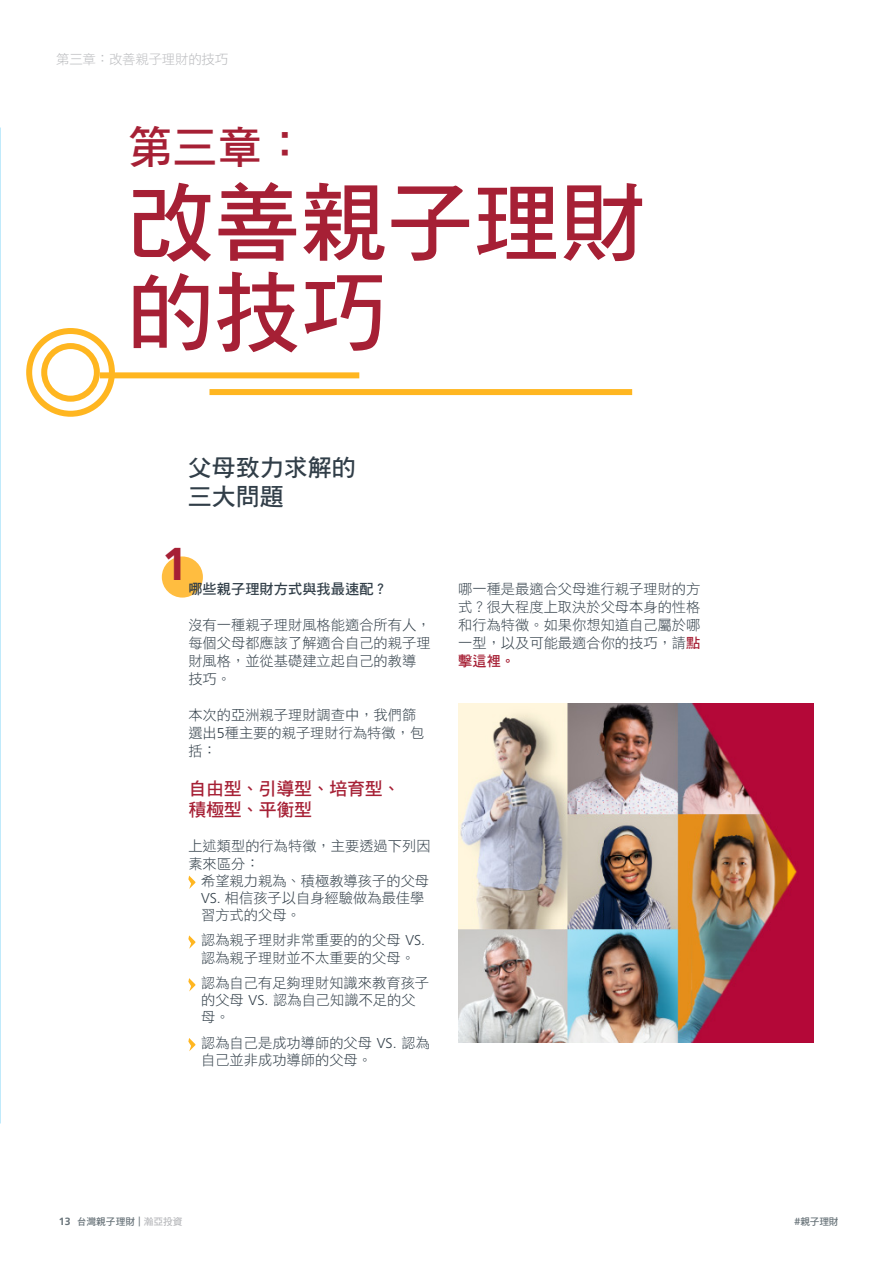
<style>
.page{position:relative;width:893px;height:1263px;background:#fff}
.page>*{position:absolute;margin:0;border:0;box-sizing:border-box;transform-origin:0 0}
.t1{font:86.55px/90px "DF Hei HK W7";color:#a62035}
.t2{font:700 46.05px "Frutiger LT Std";color:#a62035}
.t3{font:45px "DF Hei HK W7";color:#a62035}
.t4{font:24px/28.8px "DF Hei HK W7";color:#313e48}
.t5{font:18px/21.6px "DF Hei HK W7";letter-spacing:-.02em;color:#a62035}
.t6{font:14.25px/18px "DF Hei HK W3";color:#313e48}
.t7{font:14.25px "DF Hei HK W7";color:#313e48}
.t8{font:13.5px "DF Hei HK W3";letter-spacing:-.02em;color:#babbbe}
.t9{font:9.75px "DF Hei HK W7";color:#687379}
.s1{font-family:"Frutiger LT Std";font-weight:300}
.s2{font-family:"DF Hei HK W7";color:#a62035}
.s3{font-family:"Frutiger LT Std";font-weight:700;font-size:10.5px}
.s4{color:#babbbe}
</style>
<div class="page">
<img style="left:0;top:128px;width:1px;height:995px">
<div style="left:209px;top:389px;width:423px;height:6px;background:#ffb620"></div>
<div style="left:162px;top:556px;width:41px;height:42px;background:#ffbd40;border-radius:50%"></div>
<svg style="left:188px;top:875px;width:8px;height:14px"></svg>
<svg style="left:188px;top:935px;width:8px;height:14px"></svg>
<svg style="left:188px;top:978px;width:8px;height:13px"></svg>
<svg style="left:188px;top:1038px;width:8px;height:13px"></svg>
<div style="left:100px;top:372px;width:259px;height:6px;background:#ffb620"></div>
<div style="left:26px;top:328px;width:89px;height:89px;border:6px solid #ffb620;border-radius:50%"></div>
<div style="left:41px;top:343px;width:59px;height:59px;border:6px solid #ffb620;border-radius:50%"></div>
<img style="left:458px;top:703px;width:356px;height:339px">
<p class="t8" style="left:56px;top:52px;width:174px">第三章：改善親子理財的技巧</p>
<p class="t3" style="left:128px;top:123px;width:181px">第三章：</p>
<p class="t1" style="left:128px;top:176px;width:520px">改善親子理財的技巧</p>
<p class="t4" style="left:188px;top:453px;width:169px">父母致力求解的三大問題</p>
<p class="t2" style="left:162px;top:536px;width:27px">1</p>
<p class="t7" style="left:188px;top:581px;width:201px">哪些親子理財方式與我最速配？</p>
<p class="t6" style="left:188px;top:616px;width:244px">沒有一種親子理財風格能適合所有人，每個父母都應該了解適合自己的親子理財風格，並從基礎建立起自己的教導技巧。</p>
<p class="t6" style="left:188px;top:706px;width:237px">本次的亞洲親子理財調查中，我們篩選出<span class="s1">5</span>種主要的親子理財行為特徵，包括：</p>
<p class="t5" style="left:188px;top:777px;width:214px">自由型、引導型、培育型、積極型、平衡型</p>
<p class="t6" style="left:188px;top:837px;width:244px;line-height:17.1px">上述類型的行為特徵，主要透過下列因素來區分：</p>
<p class="t6" style="left:201px;top:872px;width:230px;line-height:17.1px">希望親力親為、積極教導孩子的父母<br><span class="s1">VS.</span> 相信孩子以自身經驗做為最佳學習方式的父母。</p>
<p class="t6" style="left:201px;top:931px;width:226px;line-height:17.1px">認為親子理財非常重要的的父母 <span class="s1">VS.</span>認為親子理財並不太重要的父母。</p>
<p class="t6" style="left:201px;top:974px;width:230px;line-height:17.1px">認為自己有足夠理財知識來教育孩子的父母 <span class="s1">VS.</span> 認為自己知識不足的父母。</p>
<p class="t6" style="left:201px;top:1034px;width:230px;line-height:17.1px">認為自己是成功導師的父母 <span class="s1">VS.</span> 認為自己並非成功導師的父母。</p>
<p class="t6" style="left:458px;top:580px;width:244px;text-align:justify">哪一種是最適合父母進行親子理財的方式？很大程度上取決於父母本身的性格和行為特徵。如果你想知道自己屬於哪一型，以及可能最適合你的技巧，請<span class="s2">點擊這裡。</span></p>
<p class="t9" style="left:59px;top:1216px;width:125px"><span class="s3">13</span> 台灣親子理財 | <span class="s4">瀚亞投資</span></p>
<p class="t9" style="left:794px;top:1216px;width:46px">#親子理財</p>
</div>
